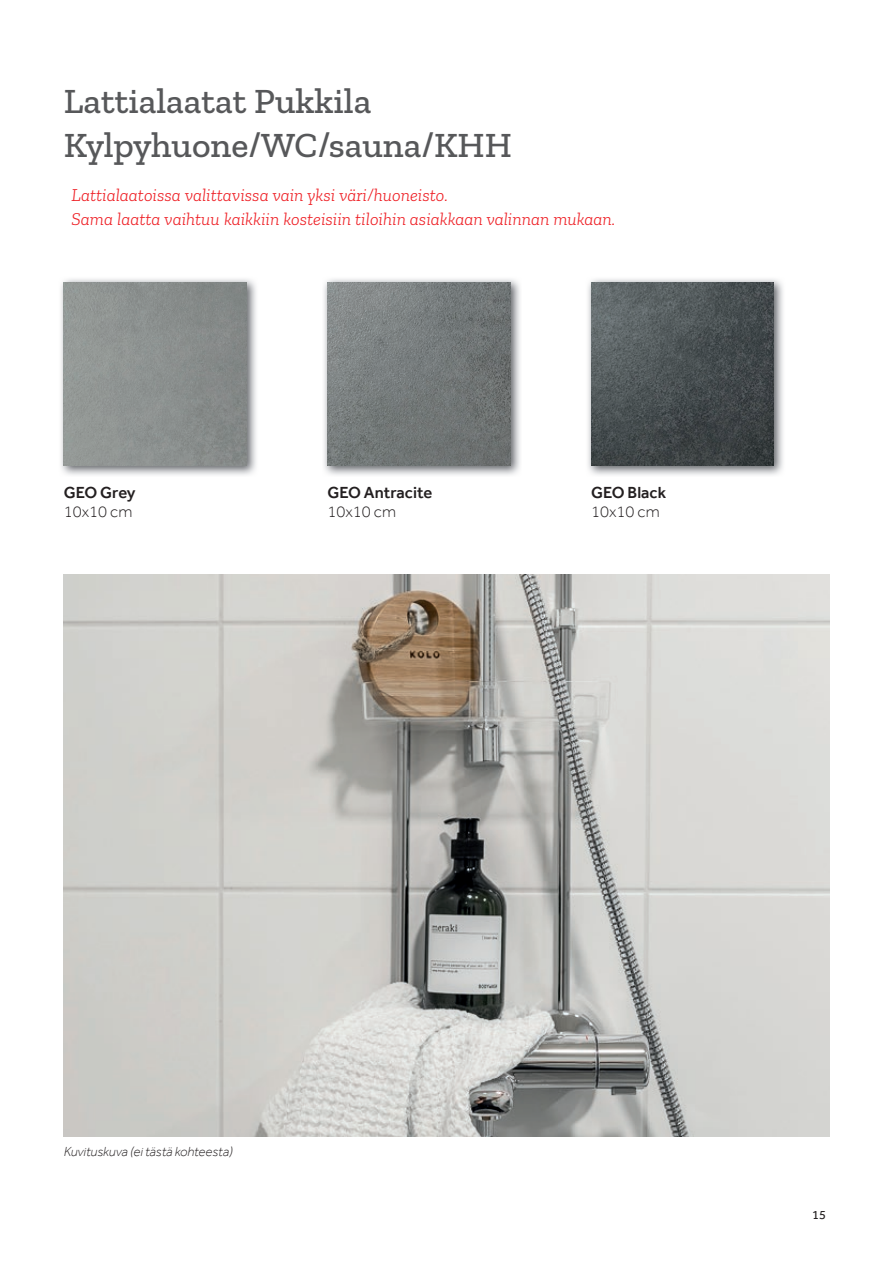
<style>
.page{position:relative;width:893px;height:1263px;background:#fff}
.page>*{position:absolute;margin:0;border:0;box-sizing:border-box;transform-origin:0 0}
.t1{font:500 36px/43.2px "Zilla Slab";color:#57585a}
.t2{font:italic 300 18px/24px "Zilla Slab";color:#ee1d23}
.t3{font:500 16.5px "Effra";color:#231f20}
.t4{font:300 16.5px "Effra";color:#231f20}
.t5{font:italic 300 13.5px "Effra";color:#231f20}
.t6{font:12.75px "Effra";color:#231f20}
</style>
<div class="page">
<img style="left:588px;top:279px;width:195px;height:196px">
<img style="left:591px;top:282px;width:183px;height:183px">
<img style="left:61px;top:279px;width:195px;height:196px">
<img style="left:64px;top:282px;width:183px;height:183px">
<img style="left:324px;top:279px;width:196px;height:196px">
<img style="left:327px;top:282px;width:183px;height:183px">
<img style="left:64px;top:575px;width:765px;height:561px">
<h1 class="t1" style="left:64px;top:80px;width:450px">Lattialaatat Pukkila<br>Kylpyhuone/WC/sauna/KHH</h1>
<p class="t2" style="left:72px;top:183px;width:545px">Lattialaatoissa valittavissa vain yksi väri/huoneisto.<br>Sama laatta vaihtuu kaikkiin kosteisiin tiloihin asiakkaan valinnan mukaan.</p>
<p class="t3" style="left:64px;top:482px;width:73px">GEO Grey</p>
<p class="t4" style="left:64px;top:502px;width:70px">10x10 cm</p>
<p class="t3" style="left:327px;top:482px;width:106px">GEO Antracite</p>
<p class="t4" style="left:327px;top:502px;width:70px">10x10 cm</p>
<p class="t3" style="left:591px;top:482px;width:77px">GEO Black</p>
<p class="t4" style="left:591px;top:502px;width:70px">10x10 cm</p>
<p class="t5" style="left:64px;top:1143px;width:170px">Kuvituskuva (ei tästä kohteesta)</p>
<p class="t6" style="left:812px;top:1207px;width:15px">15</p>
</div>
